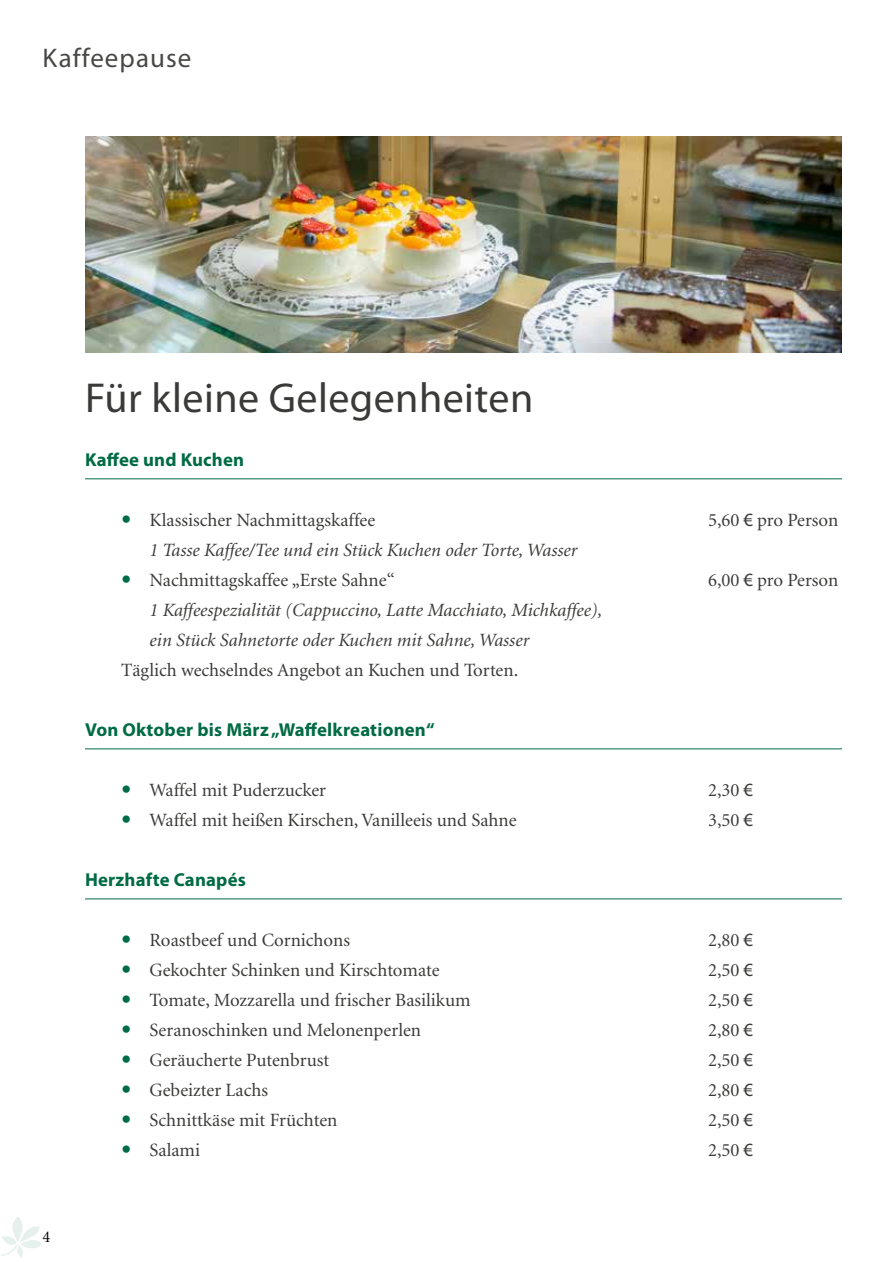
<style>
.page{position:relative;width:893px;height:1263px;background:#fff}
.page>*{position:absolute;margin:0;border:0;box-sizing:border-box;transform-origin:0 0}
.t1{font:42px "Myriad Pro";letter-spacing:.01em;color:#3a3a39}
.t2{font:27px "Myriad Pro";letter-spacing:.04em;color:#484847}
.t3{font:18.75px "Minion";color:#3a3a39}
.t4{font:italic 18.75px/30px "Minion";color:#3a3a39}
.t5{font:700 18.75px "Myriad Pro";letter-spacing:.01em;color:#006b44}
.t6{font:16.5px "Minion";color:#000}
.s1{font-family:"Myriad Pro"}
</style>
<div class="page">
<img style="left:1px;top:1217px;width:41px;height:41px">
<hr style="left:85px;top:478px;width:757px;height:1px;background:#006b44">
<hr style="left:85px;top:748px;width:757px;height:1px;background:#006b44">
<hr style="left:85px;top:898px;width:757px;height:1px;background:#006b44">
<img style="left:85px;top:137px;width:757px;height:216px">
<h2 class="t2" style="left:43px;top:41px;width:150px">Kaffeepause</h2>
<h1 class="t1" style="left:85px;top:372px;width:450px">Für kleine Gelegenheiten</h1>
<p class="t5" style="left:85px;top:447px;width:161px">Kaffee und Kuchen</p>
<p class="t3" style="left:150px;top:510px;width:227px">Klassischer Nachmittagskaffee</p>
<p class="t3" style="left:708px;top:510px;width:132px">5,60 <span class="s1">€</span> pro Person</p>
<p class="t4" style="left:150px;top:535px;width:429px">1 Tasse Kaffee/Tee und ein Stück Kuchen oder Torte, Wasser</p>
<p class="t3" style="left:150px;top:570px;width:247px">Nachmittagskaffee „Erste Sahne“</p>
<p class="t3" style="left:708px;top:570px;width:132px">6,00 <span class="s1">€</span> pro Person</p>
<p class="t4" style="left:150px;top:595px;width:454px">1 Kaffeespezialität (Cappuccino, Latte Macchiato, Michkaffee), ein Stück Sahnetorte oder Kuchen mit Sahne, Wasser</p>
<p class="t3" style="left:121px;top:660px;width:399px">Täglich wechselndes Angebot an Kuchen und Torten.</p>
<p class="t5" style="left:85px;top:717px;width:351px">Von Oktober bis März „Waffelkreationen“</p>
<p class="t3" style="left:150px;top:780px;width:178px">Waffel mit Puderzucker</p>
<p class="t3" style="left:708px;top:780px;width:47px">2,30 <span class="s1">€</span></p>
<p class="t3" style="left:150px;top:810px;width:369px">Waffel mit heißen Kirschen, Vanilleeis und Sahne</p>
<p class="t3" style="left:708px;top:810px;width:47px">3,50 <span class="s1">€</span></p>
<p class="t5" style="left:85px;top:867px;width:162px">Herzhafte Canapés</p>
<p class="t6" style="left:43px;top:1228px;width:9px">4</p>
<p class="t3" style="left:150px;top:930px;width:202px">Roastbeef und Cornichons</p>
<p class="t3" style="left:708px;top:930px;width:47px">2,80 <span class="s1">€</span></p>
<p class="t3" style="left:150px;top:960px;width:292px">Gekochter Schinken und Kirschtomate</p>
<p class="t3" style="left:708px;top:960px;width:47px">2,50 <span class="s1">€</span></p>
<p class="t3" style="left:150px;top:990px;width:323px">Tomate, Mozzarella und frischer Basilikum</p>
<p class="t3" style="left:708px;top:990px;width:47px">2,50 <span class="s1">€</span></p>
<p class="t3" style="left:150px;top:1020px;width:273px">Seranoschinken und Melonenperlen</p>
<p class="t3" style="left:708px;top:1020px;width:47px">2,80 <span class="s1">€</span></p>
<p class="t3" style="left:150px;top:1050px;width:181px">Geräucherte Putenbrust</p>
<p class="t3" style="left:708px;top:1050px;width:47px">2,50 <span class="s1">€</span></p>
<p class="t3" style="left:150px;top:1080px;width:120px">Gebeizter Lachs</p>
<p class="t3" style="left:708px;top:1080px;width:47px">2,80 <span class="s1">€</span></p>
<p class="t3" style="left:150px;top:1110px;width:189px">Schnittkäse mit Früchten</p>
<p class="t3" style="left:708px;top:1110px;width:47px">2,50 <span class="s1">€</span></p>
<p class="t3" style="left:150px;top:1140px;width:52px">Salami</p>
<p class="t3" style="left:708px;top:1140px;width:47px">2,50 <span class="s1">€</span></p>
</div>
